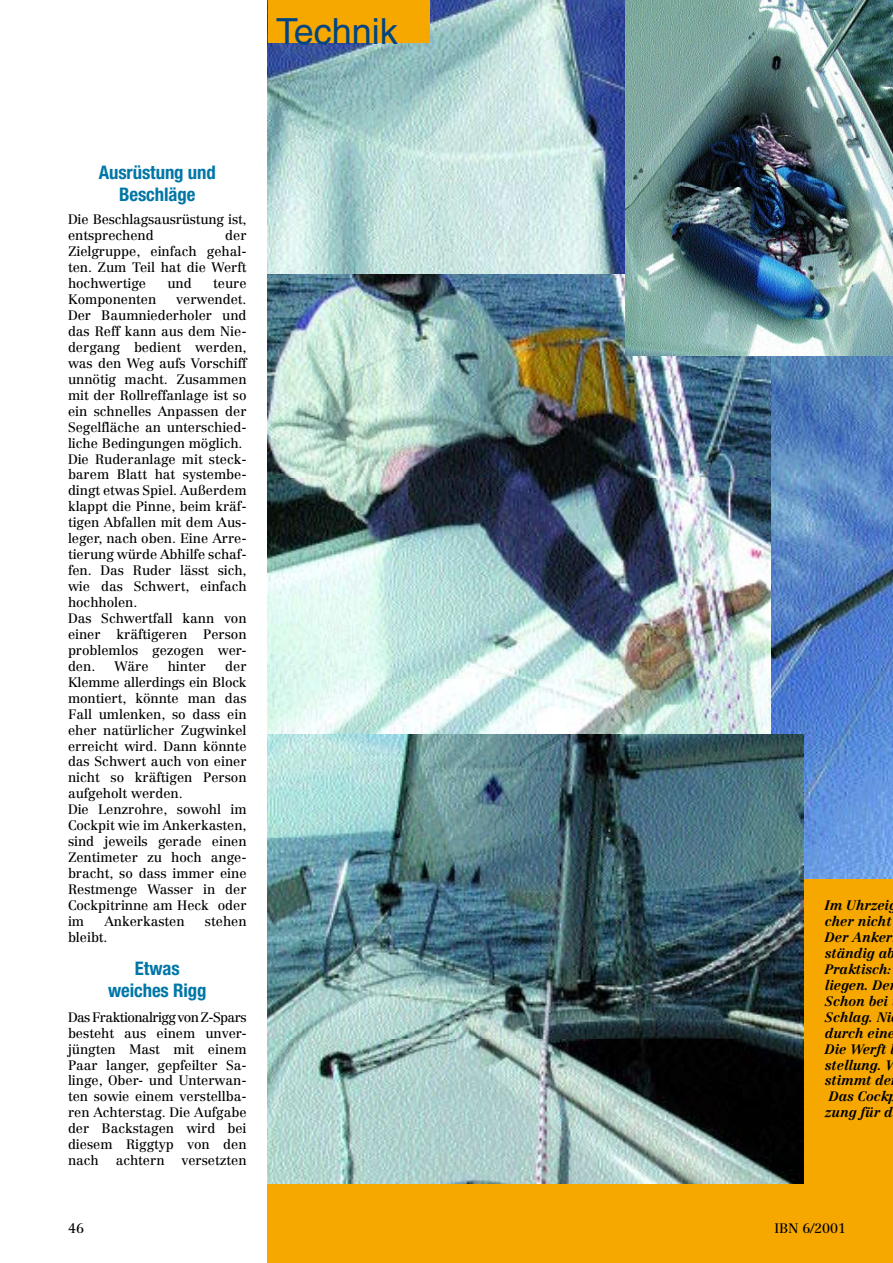
<style>
.page{position:relative;width:893px;height:1263px;background:#fff}
.page>*{position:absolute;margin:0;border:0;box-sizing:border-box;transform-origin:0 0}
.t1{font:36px "Helvetica";color:#004484}
.t2{font:700 condensed 18.75px/22.4px "Helvetica Neue";letter-spacing:-.005em;color:#0076a7;text-align:center}
.t3{font:13.5px/15.9px "Centennial";letter-spacing:-.005em;color:#000}
.t4{font:italic 700 13.5px/15.9px "Centennial";letter-spacing:-.005em;color:#000}
</style>
<div class="page">
<div style="left:268px;top:0;width:625px;height:1263px;background:#f6a800"></div>
<img style="left:771px;top:356px;width:122px;height:522px">
<img style="left:268px;top:273px;width:503px;height:462px">
<img style="left:268px;top:0;width:357px;height:273px">
<img style="left:268px;top:735px;width:536px;height:448px">
<img style="left:625px;top:0;width:268px;height:356px">
<div style="left:268px;top:0;width:161px;height:43px;background:#f6a800"></div>
<h1 class="t1" style="left:276px;top:11px;width:123px">Technik</h1>
<h2 class="t2" style="left:99px;top:161px;width:119px">Ausrüstung und<br>Beschläge</h2>
<p class="t3" style="left:68px;top:212px;width:180px">Die Beschlagsausrüstung ist, entsprechend</p>
<p class="t3" style="left:68px;top:227px;width:180px;text-align:justify;text-indent:157px">der Zielgruppe, einfach gehal&shy;ten. Zum Teil hat die Werft hochwertige</p>
<p class="t3" style="left:167px;top:275px;width:26px">und</p>
<p class="t3" style="left:213px;top:275px;width:35px">teure</p>
<p class="t3" style="left:68px;top:291px;width:180px;text-indent:108px">verwendet.<br>Der Baumniederholer und das Reff kann aus dem Nie&shy;dergang bedient werden, was den Weg aufs Vorschiff unnötig macht. Zusammen mit der Rollreffanlage ist so ein schnelles Anpassen der<br>Segelfläche an unterschied&shy;liche Bedingungen möglich.<br>Die Ruderanlage mit steck&shy;barem Blatt hat systembe&shy;dingt etwas Spiel. Außerdem klappt die Pinne, beim kräf&shy;tigen Abfallen mit dem Aus&shy;leger, nach oben. Eine Arre&shy;tierung würde Abhilfe schaf&shy;fen. Das Ruder lässt sich, wie das Schwert, einfach hochholen.<br>Das Schwertfall kann von einer kräftigeren Person problemlos gezogen wer&shy;den.</p>
<p class="t3" style="left:68px;top:291px;width:90px">Komponenten</p>
<p class="t3" style="left:68px;top:658px;width:180px;text-indent:157px">der<br>Klemme allerdings ein Block montiert, könnte man das<br>Fall umlenken, so dass ein eher natürlicher Zugwinkel erreicht wird. Dann könnte das Schwert auch von einer nicht so kräftigen Person aufgeholt werden.<br>Die Lenzrohre, sowohl im<br>Cockpit wie im Ankerkasten, sind jeweils gerade einen<br>Zentimeter zu hoch ange&shy;bracht, so dass immer eine<br>Restmenge Wasser in der<br>Cockpitrinne am Heck oder im</p>
<p class="t3" style="left:114px;top:658px;width:36px">Wäre</p>
<p class="t3" style="left:168px;top:658px;width:40px">hinter</p>
<p class="t3" style="left:104px;top:913px;width:82px">Ankerkasten</p>
<p class="t3" style="left:205px;top:913px;width:43px">stehen</p>
<p class="t3" style="left:68px;top:929px;width:41px">bleibt.</p>
<h2 class="t2" style="left:108px;top:957px;width:100px">Etwas weiches Rigg</h2>
<p class="t3" style="left:68px;top:1009px;width:180px;text-align:justify">Das Fraktionalrigg von Z-Spars besteht aus einem unver&shy;jüngten Mast mit einem Paar langer, gepfeilter Sa&shy;linge, Ober- und Unterwan&shy;ten sowie einem verstellba&shy;ren Achterstag. Die Aufgabe der Backstagen wird bei diesem Riggtyp von den nach</p>
<p class="t3" style="left:116px;top:1152px;width:50px">achtern</p>
<p class="t3" style="left:181px;top:1152px;width:67px">versetzten</p>
<p class="t4" style="left:825px;top:897px;width:73px">Im Uhrzei cher nicht<br>Der Anker ständig ab<br>Praktisch: liegen. De<br>Schon bei<br>Schlag. Ni durch eine<br>Die Werft stellung. stimmt de<br>Das Cockp zung für d</p>
<p class="t3" style="left:68px;top:1220px;width:17px">46</p>
<p class="t3" style="left:774px;top:1220px;width:73px">IBN 6/2001</p>
</div>
